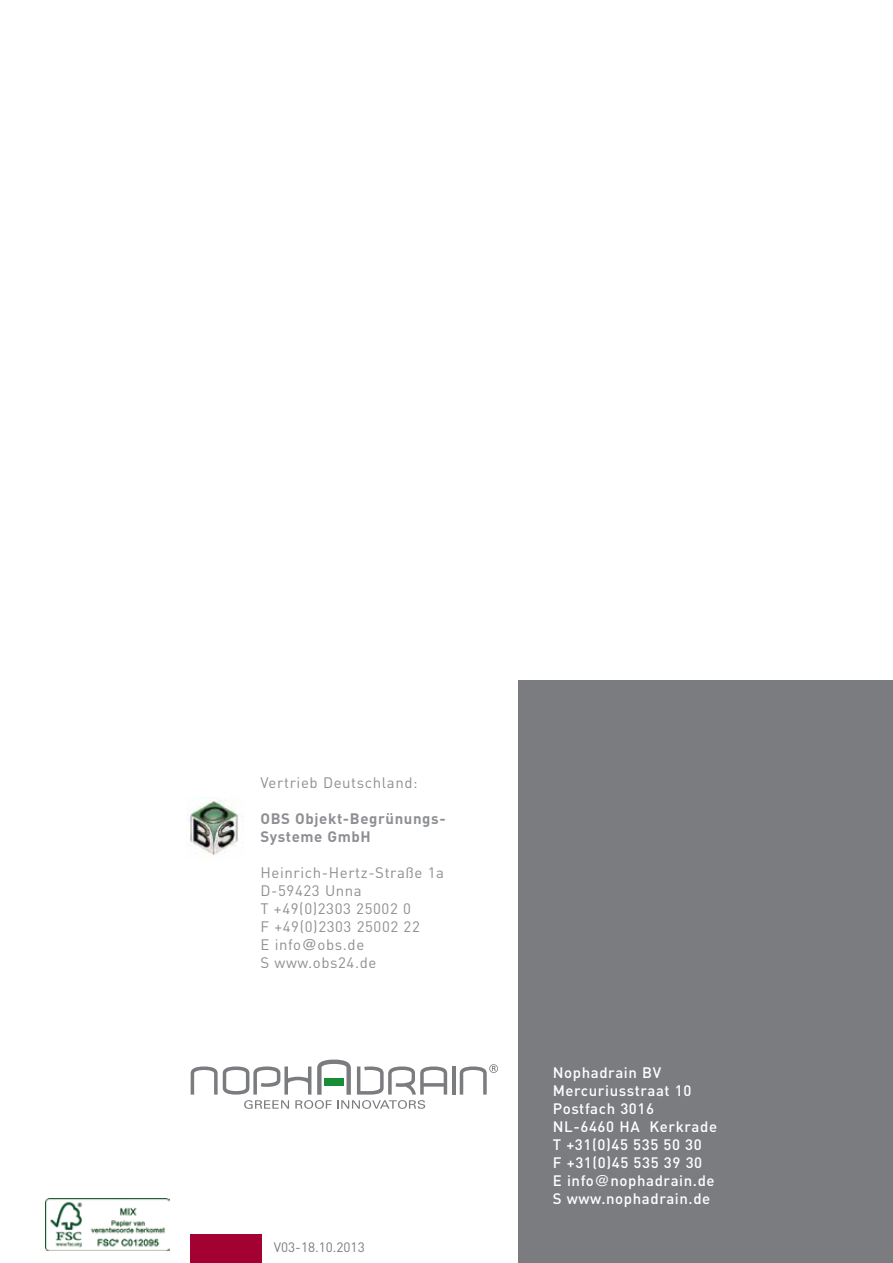
<style>
.page{position:relative;width:893px;height:1263px;background:#fff}
.page>*{position:absolute;margin:0;border:0;box-sizing:border-box;transform-origin:0 0}
.t1{font:500 15px/18px "DIN";letter-spacing:.04em;color:#fff}
.t2{font:15px/18px "DIN";letter-spacing:.04em;color:#8d8f93}
.t3{font:700 15px/18px "DIN";letter-spacing:.04em;color:#8d8f93}
.t4{font:13.5px "DIN";color:#7a7c7f}
.s1{font-family:"Helvetica"}
.s2{font-family:"Helvetica";font-weight:400}
</style>
<div class="page">
<div style="left:190px;top:1234px;width:71px;height:29px;background:#a40133"></div>
<img style="left:46px;top:1198px;width:123px;height:52px">
<hr style="left:452px;top:1066px;width:4px;height:28px;background:#7a7c7f">
<svg style="left:191px;top:1059px;width:256px;height:50px"></svg>
<svg style="left:460px;top:1064px;width:38px;height:30px"></svg>
<div style="left:325px;top:1079px;width:19px;height:7px;background:#178d38"></div>
<hr style="left:892px;top:310px;width:1px;height:244px;background:#00792c">
<hr style="left:892px;top:411px;width:1px;height:852px;background:#00792c">
<div style="left:519px;top:680px;width:374px;height:583px;background:#7a7c7f"></div>
<img style="left:186px;top:797px;width:58px;height:58px">
<p class="t2" style="left:260px;top:774px;width:159px">Vertrieb Deutschland:</p>
<p class="t3" style="left:260px;top:809px;width:187px">OBS Objekt-Begrünungs-<br>Systeme GmbH</p>
<p class="t2" style="left:260px;top:864px;width:185px">Heinrich-Hertz-Straße 1a<br>D-59423 Unna<br>T +49(0)2303 25002 0<br>F +49(0)2303 25002 22<br>E info<span class="s1">@</span>obs.de<br>S www.obs24.de</p>
<p class="t4" style="left:274px;top:1238px;width:92px">V03-18.10.2013</p>
<p class="t1" style="left:553px;top:1063px;width:166px">Nophadrain BV<br>Mercuriusstraat 10<br>Postfach 3016<br>NL-6460 HA Kerkrade<br>T +31(0)45 535 50 30<br>F +31(0)45 535 39 30<br>E info<span class="s2">@</span>nophadrain.de<br>S www.nophadrain.de</p>
</div>
